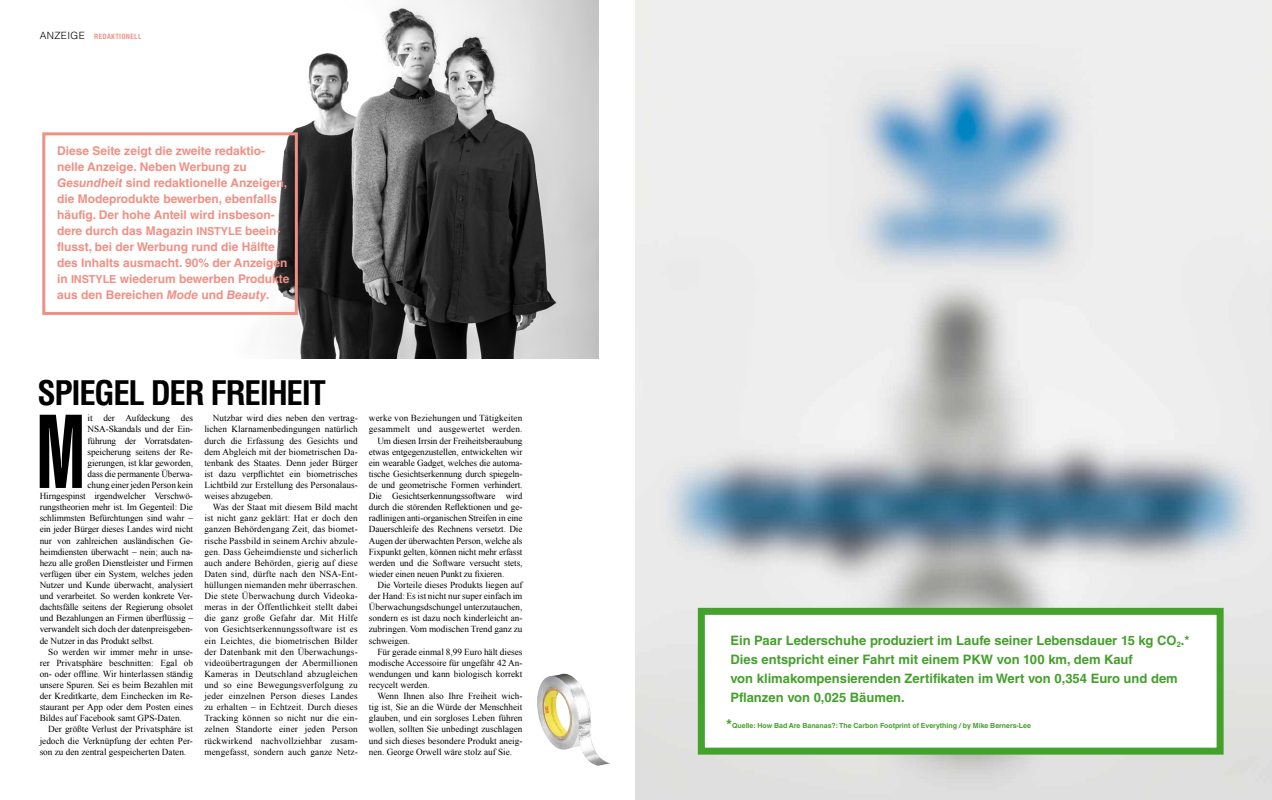
<style>
.page{position:relative;width:1272px;height:800px;background:#fff}
.page>*{position:absolute;margin:0;border:0;box-sizing:border-box;transform-origin:0 0}
.t1{font:102.9px "Helvetica LT Std Ultra Comp";color:#000}
.t2{font:700 condensed 33px "Helvetica LT Std";letter-spacing:-.04em;color:#000}
.t3{font:700 13px/19px "Helvetica LT Std";color:#44a12b}
.t4{font:700 12px/16px "Helvetica LT Std";color:#f09085}
.t5{font:300 10px "Helvetica LT Std";letter-spacing:.04em;color:#000}
.t6{font:9.2px/11.1px "Times New Roman";letter-spacing:-.01em;color:#000;text-align:justify}
.t7{font:9.2px "Times New Roman";letter-spacing:.015em;color:#000}
.t8{font:700 7px "Helvetica LT Std";color:#44a12b}
.t9{font:700 condensed 7px "Helvetica LT Std";letter-spacing:.04em;color:#f09085}
.s1{font-style:italic}
.s2{font-size:11px}
.s3{font-size:15px}
</style>
<div class="page">
<img style="left:636px;top:0;width:635px;height:800px">
<div style="left:697px;top:608px;width:526px;height:147px;background:#fff;border:7px solid #44a12b"></div>
<img style="left:273px;top:0;width:325px;height:358px">
<div style="left:42px;top:132px;width:256px;height:183px;border:3px solid #f09085"></div>
<img style="left:537px;top:673px;width:74px;height:93px">
<p class="t5" style="left:40px;top:29px;width:45px">ANZEIGE</p>
<p class="t9" style="left:94px;top:32px;width:45px">REDAKTIONELL</p>
<p class="t4" style="left:57px;top:143px;width:234px">Diese Seite zeigt die zweite redaktio&shy;nelle Anzeige. Neben Werbung zu <span class="s1">Gesundheit</span> sind redaktionelle Anzeigen, die Modeprodukte bewerben, ebenfalls häufig. Der hohe Anteil wird insbeson&shy;dere durch das Magazin <span class="s2">INSTYLE</span> beein&shy;flusst, bei der Werbung rund die Hälfte des Inhalts ausmacht. 90% der Anzeigen in <span class="s2">INSTYLE</span> wiederum bewerben Produkte aus den Bereichen <span class="s1">Mode</span> und <span class="s1">Beauty</span>.</p>
<h2 class="t2" style="left:37px;top:372px;width:290px">SPIEGEL DER FREIHEIT</h2>
<h1 class="t1" style="left:36px;top:393px;width:51px">M</h1>
<p class="t6" style="left:88px;top:412px;width:107px">it der Aufdeckung des</p>
<p class="t6" style="left:88px;top:424px;width:107px">NSA-Skandals und der Ein-</p>
<p class="t6" style="left:88px;top:435px;width:107px">führung der Vorratsdaten-</p>
<p class="t6" style="left:88px;top:446px;width:107px">speicherung seitens der Re-</p>
<p class="t6" style="left:88px;top:457px;width:107px">gierungen, ist klar geworden,</p>
<p class="t6" style="left:88px;top:468px;width:107px">dass die permanente Überwa-</p>
<p class="t6" style="left:88px;top:479px;width:107px">chung einer jeden Person kein</p>
<p class="t6" style="left:40px;top:490px;width:155px">Hirngespinst irgendwelcher Verschwö-</p>
<p class="t6" style="left:40px;top:501px;width:155px">rungstheorien mehr ist. Im Gegenteil: Die</p>
<p class="t6" style="left:40px;top:512px;width:155px">schlimmsten Befürchtungen sind wahr –</p>
<p class="t6" style="left:40px;top:524px;width:155px">ein jeder Bürger dieses Landes wird nicht</p>
<p class="t6" style="left:40px;top:535px;width:155px">nur von zahlreichen ausländischen Ge-</p>
<p class="t6" style="left:40px;top:546px;width:155px">heimdiensten überwacht – nein; auch na-</p>
<p class="t6" style="left:40px;top:557px;width:155px">hezu alle großen Dienstleister und Firmen</p>
<p class="t6" style="left:40px;top:568px;width:155px">verfügen über ein System, welches jeden</p>
<p class="t6" style="left:40px;top:579px;width:155px">Nutzer und Kunde überwacht, analysiert</p>
<p class="t6" style="left:40px;top:590px;width:155px">und verarbeitet. So werden konkrete Ver-</p>
<p class="t6" style="left:40px;top:601px;width:155px">dachtsfälle seitens der Regierung obsolet</p>
<p class="t6" style="left:40px;top:612px;width:155px">und Bezahlungen an Firmen überflüssig –</p>
<p class="t6" style="left:40px;top:624px;width:155px">verwandelt sich doch der datenpreisgeben-</p>
<p class="t6" style="left:40px;top:635px;width:116px">de Nutzer in das Produkt selbst.</p>
<p class="t6" style="left:48px;top:646px;width:146px">So werden wir immer mehr in unse-</p>
<p class="t6" style="left:40px;top:657px;width:155px">rer Privatsphäre beschnitten: Egal ob</p>
<p class="t6" style="left:40px;top:668px;width:155px">on- oder offline. Wir hinterlassen ständig</p>
<p class="t6" style="left:40px;top:679px;width:155px">unsere Spuren. Sei es beim Bezahlen mit</p>
<p class="t6" style="left:40px;top:690px;width:155px">der Kreditkarte, dem Einchecken im Re-</p>
<p class="t6" style="left:40px;top:701px;width:155px">staurant per App oder dem Posten eines</p>
<p class="t6" style="left:40px;top:712px;width:144px">Bildes auf Facebook samt GPS-Daten.</p>
<p class="t6" style="left:48px;top:724px;width:146px">Der größte Verlust der Privatsphäre ist</p>
<p class="t6" style="left:40px;top:735px;width:155px">jedoch die Verknüpfung der echten Per-</p>
<p class="t6" style="left:40px;top:746px;width:148px">son zu den zentral gespeicherten Daten.</p>
<p class="t6" style="left:204px;top:412px;width:155px;text-indent:9px">Nutzbar wird dies neben den vertrag&shy;lichen Klarnamenbedingungen natürlich durch die Erfassung des Gesichts und dem Abgleich mit der biometrischen Da&shy;tenbank des Staates. Denn jeder Bürger ist dazu verpflichtet ein biometrisches Lichtbild zur Erstellung des Personalaus&shy;weises abzugeben.</p>
<p class="t6" style="left:204px;top:501px;width:155px;text-indent:9px">Was der Staat mit diesem Bild macht ist nicht ganz geklärt: Hat er doch den ganzen Behördengang Zeit, das biomet&shy;rische Passbild in seinem Archiv abzule&shy;gen. Dass Geheimdienste und sicherlich auch andere Behörden, gierig auf diese Daten sind, dürfte nach den NSA-Ent&shy;hüllungen niemanden mehr überraschen.<br>Die stete Überwachung durch Videoka&shy;meras in der Öffentlichkeit stellt dabei die ganz große Gefahr dar. Mit Hilfe von Gesichtserkennungssoftware ist es ein Leichtes, die biometrischen Bilder der Datenbank mit den Überwachungs&shy;videoübertragungen der Abermillionen Kameras in Deutschland abzugleichen und so eine Bewegungsverfolgung zu jeder einzelnen Person dieses Landes zu erhalten – in Echtzeit. Durch dieses Tracking können so nicht nur die ein&shy;zelnen Standorte einer jeden Person rückwirkend nachvollziehbar zusam&shy;mengefasst, sondern auch ganze Netz-</p>
<p class="t7" style="left:369px;top:412px;width:155px">werke von Beziehungen und Tätigkeiten</p>
<p class="t7" style="left:369px;top:423px;width:155px">gesammelt und ausgewertet werden.</p>
<p class="t6" style="left:377px;top:435px;width:146px">Um diesen Irrsin der Freiheitsberaubung</p>
<p class="t6" style="left:369px;top:446px;width:155px">etwas entgegenzustellen, entwickelten wir</p>
<p class="t6" style="left:369px;top:457px;width:155px">ein wearable Gadget, welches die automa-</p>
<p class="t6" style="left:369px;top:468px;width:155px">tische Gesichtserkennung durch spiegeln-</p>
<p class="t6" style="left:369px;top:479px;width:155px">de und geometrische Formen verhindert.</p>
<p class="t6" style="left:369px;top:490px;width:155px">Die Gesichtserkennungssoftware wird</p>
<p class="t6" style="left:369px;top:501px;width:155px">durch die störenden Reflektionen und ge-</p>
<p class="t6" style="left:369px;top:512px;width:155px">radlinigen anti-organischen Streifen in eine</p>
<p class="t6" style="left:369px;top:524px;width:155px">Dauerschleife des Rechnens versetzt. Die</p>
<p class="t6" style="left:369px;top:535px;width:155px">Augen der überwachten Person, welche als</p>
<p class="t6" style="left:369px;top:546px;width:155px">Fixpunkt gelten, können nicht mehr erfasst</p>
<p class="t6" style="left:369px;top:557px;width:155px">werden und die Software versucht stets,</p>
<p class="t6" style="left:369px;top:568px;width:137px">wieder einen neuen Punkt zu fixieren.</p>
<p class="t6" style="left:377px;top:579px;width:146px">Die Vorteile dieses Produkts liegen auf</p>
<p class="t6" style="left:369px;top:590px;width:155px">der Hand: Es ist nicht nur super einfach im</p>
<p class="t6" style="left:369px;top:601px;width:155px">Überwachungsdschungel unterzutauchen,</p>
<p class="t6" style="left:369px;top:612px;width:155px">sondern es ist dazu noch kinderleicht an-</p>
<p class="t6" style="left:369px;top:624px;width:155px">zubringen. Vom modischen Trend ganz zu</p>
<p class="t6" style="left:369px;top:635px;width:43px">schweigen.</p>
<p class="t6" style="left:377px;top:646px;width:146px">Für gerade einmal 8,99 Euro hält dieses</p>
<p class="t6" style="left:369px;top:657px;width:155px">modische Accessoire für ungefähr 42 An-</p>
<p class="t6" style="left:369px;top:668px;width:155px">wendungen und kann biologisch korrekt</p>
<p class="t6" style="left:369px;top:679px;width:62px">recycelt werden.</p>
<p class="t6" style="left:377px;top:690px;width:146px">Wenn Ihnen also Ihre Freiheit wich-</p>
<p class="t6" style="left:369px;top:701px;width:155px">tig ist, Sie an die Würde der Menschheit</p>
<p class="t6" style="left:369px;top:712px;width:155px">glauben, und ein sorgloses Leben führen</p>
<p class="t6" style="left:369px;top:724px;width:155px">wollen, sollten Sie unbedingt zuschlagen</p>
<p class="t6" style="left:369px;top:735px;width:155px">und sich dieses besondere Produkt aneig-</p>
<p class="t6" style="left:369px;top:746px;width:145px">nen. George Orwell wäre stolz auf Sie.</p>
<h3 class="t3" style="left:730px;top:630px;width:460px">Ein Paar Lederschuhe produziert im Laufe seiner Lebensdauer 15 kg CO<sub>2</sub>.* Dies entspricht einer Fahrt mit einem PKW von 100 km, dem Kauf<br>von klimakompensierenden Zertifikaten im Wert von 0,354 Euro und dem Pflanzen von 0,025 Bäumen.</h3>
<p class="t8" style="left:726px;top:722px;width:306px"><span class="s3">*</span>Quelle: How Bad Are Bananas?: The Carbon Footprint of Everything / by Mike Berners-Lee</p>
</div>
